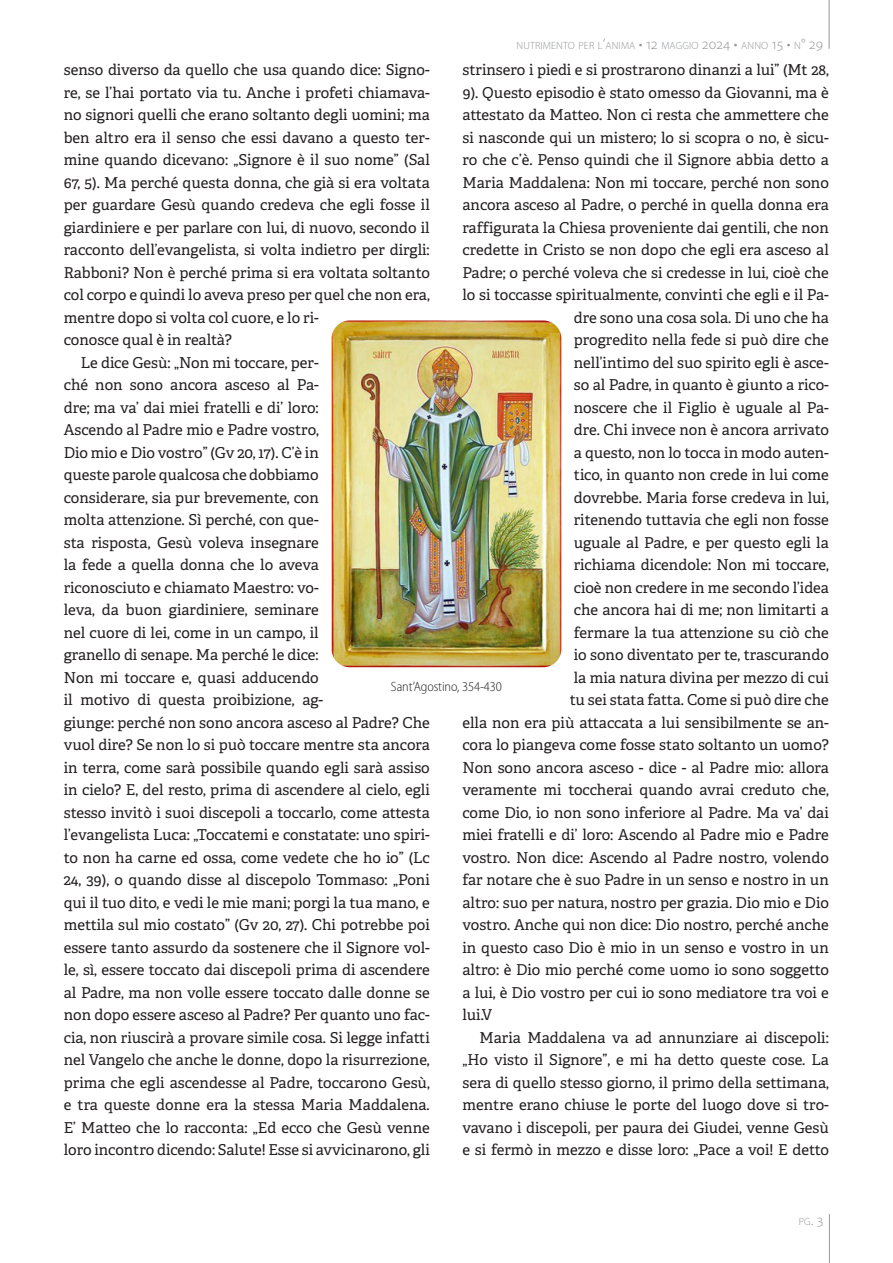
<style>
.page{position:relative;width:893px;height:1263px;background:#fff}
.page>*{position:absolute;margin:0;border:0;box-sizing:border-box;transform-origin:0 0}
.Text{font:15px/22.5px "Adelle";color:#231f20}
.Descriere_imagine{font:300 semi-condensed 13.5px "Myriad Pro";letter-spacing:-.005em;color:#231f20}
.t1{font:300 10.5px "Myriad Pro";letter-spacing:.015em;color:#939598}
.s1{font-size:15px}
</style>
<div class="page">
<hr style="left:829px;top:0;width:1px;height:49px;background:#939598">
<hr style="left:829px;top:1214px;width:1px;height:49px;background:#939598">
<img style="left:332px;top:320px;width:229px;height:347px">
<p class="t1" style="left:516px;top:39px;width:308px">NUTRIMENTO PER L<span class="s1">’</span>ANIMA <span class="s1">• 12</span> MAGGIO <span class="s1">2024 •</span> ANNO <span class="s1">15 •</span> N<span class="s1">° 29</span></p>
<p class="Text" style="left:462px;top:59px;width:368px">strinsero i piedi e si prostrarono dinanzi a lui” (Mt 28,</p>
<p class="Text" style="left:462px;top:81px;width:368px">9). Questo episodio è stato omesso da Giovanni, ma è</p>
<p class="Text" style="left:462px;top:104px;width:368px">attestato da Matteo. Non ci resta che ammettere che</p>
<p class="Text" style="left:462px;top:126px;width:368px">si nasconde qui un mistero; lo si scopra o no, è sicu-</p>
<p class="Text" style="left:462px;top:149px;width:368px">ro che c’è. Penso quindi che il Signore abbia detto a</p>
<p class="Text" style="left:462px;top:171px;width:368px">Maria Maddalena: Non mi toccare, perché non sono</p>
<p class="Text" style="left:462px;top:194px;width:368px">ancora asceso al Padre, o perché in quella donna era</p>
<p class="Text" style="left:462px;top:216px;width:368px">raffigurata la Chiesa proveniente dai gentili, che non</p>
<p class="Text" style="left:462px;top:239px;width:368px">credette in Cristo se non dopo che egli era asceso al</p>
<p class="Text" style="left:462px;top:261px;width:368px">Padre; o perché voleva che si credesse in lui, cioè che</p>
<p class="Text" style="left:462px;top:284px;width:368px">lo si toccasse spiritualmente, convinti che egli e il Pa-</p>
<p class="Text" style="left:574px;top:306px;width:257px">dre sono una cosa sola. Di uno che ha</p>
<p class="Text" style="left:574px;top:329px;width:256px">progredito nella fede si può dire che</p>
<p class="Text" style="left:574px;top:351px;width:257px">nell’intimo del suo spirito egli è asce-</p>
<p class="Text" style="left:574px;top:374px;width:257px">so al Padre, in quanto è giunto a rico-</p>
<p class="Text" style="left:574px;top:396px;width:257px">noscere che il Figlio è uguale al Pa-</p>
<p class="Text" style="left:574px;top:419px;width:256px">dre. Chi invece non è ancora arrivato</p>
<p class="Text" style="left:574px;top:441px;width:257px">a questo, non lo tocca in modo auten-</p>
<p class="Text" style="left:574px;top:464px;width:257px">tico, in quanto non crede in lui come</p>
<p class="Text" style="left:574px;top:486px;width:257px">dovrebbe. Maria forse credeva in lui,</p>
<p class="Text" style="left:574px;top:509px;width:257px">ritenendo tuttavia che egli non fosse</p>
<p class="Text" style="left:574px;top:531px;width:257px">uguale al Padre, e per questo egli la</p>
<p class="Text" style="left:574px;top:554px;width:256px">richiama dicendole: Non mi toccare,</p>
<p class="Text" style="left:574px;top:576px;width:256px">cioè non credere in me secondo l’idea</p>
<p class="Text" style="left:574px;top:599px;width:256px">che ancora hai di me; non limitarti a</p>
<p class="Text" style="left:574px;top:621px;width:257px">fermare la tua attenzione su ciò che</p>
<p class="Text" style="left:574px;top:644px;width:256px">io sono diventato per te, trascurando</p>
<p class="Text" style="left:574px;top:666px;width:257px">la mia natura divina per mezzo di cui</p>
<p class="Text" style="left:570px;top:689px;width:261px">tu sei stata fatta. Come si può dire che</p>
<p class="Text" style="left:462px;top:711px;width:368px">ella non era più attaccata a lui sensibilmente se an-</p>
<p class="Text" style="left:462px;top:734px;width:368px">cora lo piangeva come fosse stato soltanto un uomo?</p>
<p class="Text" style="left:462px;top:756px;width:368px">Non sono ancora asceso - dice - al Padre mio: allora</p>
<p class="Text" style="left:462px;top:779px;width:368px">veramente mi toccherai quando avrai creduto che,</p>
<p class="Text" style="left:462px;top:801px;width:368px">come Dio, io non sono inferiore al Padre. Ma va’ dai</p>
<p class="Text" style="left:462px;top:824px;width:368px">miei fratelli e di’ loro: Ascendo al Padre mio e Padre</p>
<p class="Text" style="left:462px;top:846px;width:368px">vostro. Non dice: Ascendo al Padre nostro, volendo</p>
<p class="Text" style="left:462px;top:869px;width:368px">far notare che è suo Padre in un senso e nostro in un</p>
<p class="Text" style="left:462px;top:891px;width:368px">altro: suo per natura, nostro per grazia. Dio mio e Dio</p>
<p class="Text" style="left:462px;top:914px;width:368px">vostro. Anche qui non dice: Dio nostro, perché anche</p>
<p class="Text" style="left:462px;top:936px;width:368px">in questo caso Dio è mio in un senso e vostro in un</p>
<p class="Text" style="left:462px;top:959px;width:368px">altro: è Dio mio perché come uomo io sono soggetto</p>
<p class="Text" style="left:462px;top:981px;width:368px">a lui, è Dio vostro per cui io sono mediatore tra voi e</p>
<p class="Text" style="left:462px;top:1004px;width:31px">lui.V</p>
<p class="Text" style="left:462px;top:1026px;width:368px;text-align:justify;text-indent:17px">Maria Maddalena va ad annunziare ai discepoli: „Ho visto il Signore”, e mi ha detto queste cose. La sera di quello stesso giorno, il primo della settimana, mentre erano chiuse le porte del luogo dove si tro&shy;vavano i discepoli, per paura dei Giudei, venne Gesù e si fermò in mezzo e disse loro: „Pace a voi! E detto</p>
<p class="Text" style="left:64px;top:59px;width:368px">senso diverso da quello che usa quando dice: Signo&shy;re, se l’hai portato via tu. Anche i profeti chiamava&shy;no signori quelli che erano soltanto degli uomini; ma ben altro era il senso che essi davano a questo ter&shy;mine quando dicevano: „Signore è il suo nome” (Sal 67, 5). Ma perché questa donna, che già si era voltata per guardare Gesù quando credeva che egli fosse il giardiniere e per parlare con lui, di nuovo, secondo il racconto dell’evangelista, si volta indietro per dirgli:<br>Rabboni? Non è perché prima si era voltata soltanto col corpo e quindi lo aveva preso per quel che non era, mentre dopo si volta col cuore, e lo ri-<br>conosce qual è in realtà?</p>
<p class="Text" style="left:64px;top:351px;width:368px;text-indent:17px">Le dice Gesù: „Non mi toccare, per-<br>ché non sono ancora asceso al Pa-<br>dre; ma va’ dai miei fratelli e di’ loro:<br>Ascendo al Padre mio e Padre vostro,<br>Dio mio e Dio vostro” (Gv 20, 17). C’è in<br>queste parole qualcosa che dobbiamo<br>considerare, sia pur brevemente, con<br>molta attenzione. Sì perché, con que-<br>sta risposta, Gesù voleva insegnare<br>la fede a quella donna che lo aveva<br>riconosciuto e chiamato Maestro: vo-<br>leva, da buon giardiniere, seminare<br>nel cuore di lei, come in un campo, il<br>granello di senape. Ma perché le dice:<br>Non mi toccare e, quasi adducendo<br>il motivo di questa proibizione, ag-<br>giunge: perché non sono ancora asceso al Padre? Che vuol dire? Se non lo si può toccare mentre sta ancora in terra, come sarà possibile quando egli sarà assiso in cielo? E, del resto, prima di ascendere al cielo, egli stesso invitò i suoi discepoli a toccarlo, come attesta l’evangelista Luca: „Toccatemi e constatate: uno spiri&shy;to non ha carne ed ossa, come vedete che ho io” (Lc 24, 39), o quando disse al discepolo Tommaso: „Poni qui il tuo dito, e vedi le mie mani; porgi la tua mano, e mettila sul mio costato” (Gv 20, 27). Chi potrebbe poi essere tanto assurdo da sostenere che il Signore vol&shy;le, sì, essere toccato dai discepoli prima di ascendere al Padre, ma non volle essere toccato dalle donne se non dopo essere asceso al Padre? Per quanto uno fac&shy;cia, non riuscirà a provare simile cosa. Si legge infatti nel Vangelo che anche le donne, dopo la risurrezione, prima che egli ascendesse al Padre, toccarono Gesù, e tra queste donne era la stessa Maria Maddalena.<br>E’ Matteo che lo racconta: „Ed ecco che Gesù venne loro incontro dicendo: Salute! Esse si avvicinarono, gli</p>
<p class="Descriere_imagine" style="left:391px;top:678px;width:113px">Sant’Agostino, 354-430</p>
<p class="t1" style="left:799px;top:1215px;width:26px">PG<span class="s1">. 3</span></p>
</div>
